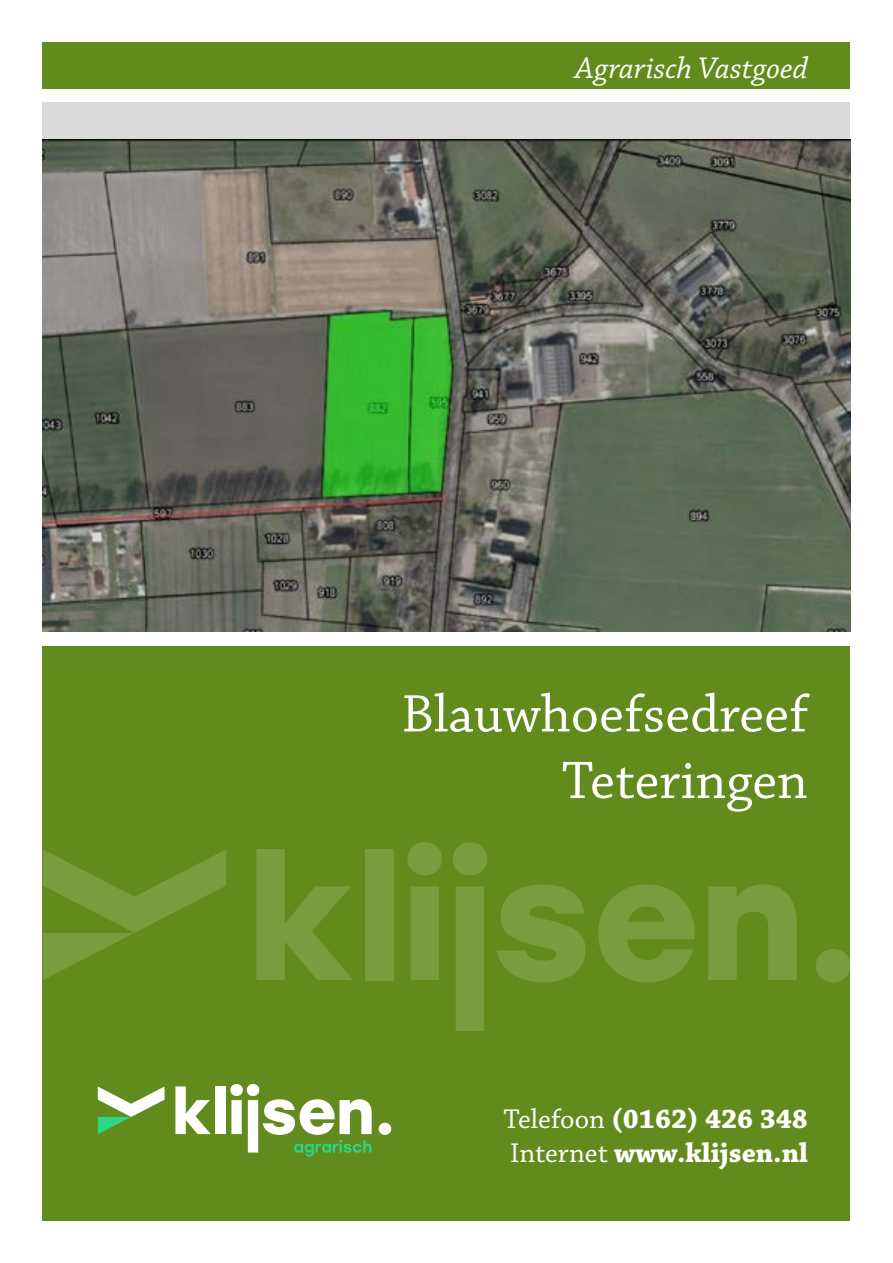
<style>
.page{position:relative;width:893px;height:1263px;background:#fff}
.page>*{position:absolute;margin:0;border:0;box-sizing:border-box;transform-origin:0 0}
.t1{font:55.5px/66.6px "Chaparral Pro";color:#fff;text-align:right}
.t2{font:italic 31.5px "Chaparral Pro";letter-spacing:.005em;color:#fff}
.t3{font:700 28.5px/34.2px "Chaparral Pro";color:#fff}
.s1{font-weight:400}
</style>
<div class="page">
<div style="left:43px;top:102px;width:807px;height:529px;background:#dadada"></div>
<img style="left:43px;top:139px;width:807px;height:492px">
<div style="left:43px;top:646px;width:807px;height:574px;background:#618b1d"></div>
<div style="left:43px;top:43px;width:807px;height:46px;background:#618b1d"></div>
<svg style="left:256px;top:849px;width:97px;height:131px"></svg>
<div style="left:365px;top:849px;width:29px;height:131px;background:#789c3e"></div>
<svg style="left:407px;top:842px;width:35px;height:138px"></svg>
<svg style="left:453px;top:842px;width:34px;height:189px"></svg>
<svg style="left:497px;top:884px;width:89px;height:98px"></svg>
<svg style="left:598px;top:884px;width:97px;height:98px"></svg>
<svg style="left:708px;top:884px;width:89px;height:96px"></svg>
<div style="left:816px;top:949px;width:34px;height:33px;background:#789c3e;border-radius:50%"></div>
<svg style="left:43px;top:849px;width:183px;height:131px"></svg>
<svg style="left:175px;top:1086px;width:36px;height:48px"></svg>
<div style="left:215px;top:1086px;width:10px;height:48px;background:#fff"></div>
<svg style="left:230px;top:1084px;width:142px;height:73px"></svg>
<div style="left:379px;top:1123px;width:12px;height:12px;background:#fff;border-radius:50%"></div>
<svg style="left:98px;top:1086px;width:67px;height:48px"></svg>
<p class="t2" style="left:575px;top:50px;width:234px">Agrarisch Vastgoed</p>
<h1 class="t1" style="left:402px;top:683px;width:408px">Blauwhoefsedreef<br>Teteringen</h1>
<p class="t3" style="left:504px;top:1102px;width:306px"><span class="s1">Telefoon</span> (0162) 426 348<br><span class="s1">Internet</span> www.klijsen.nl</p>
</div>
